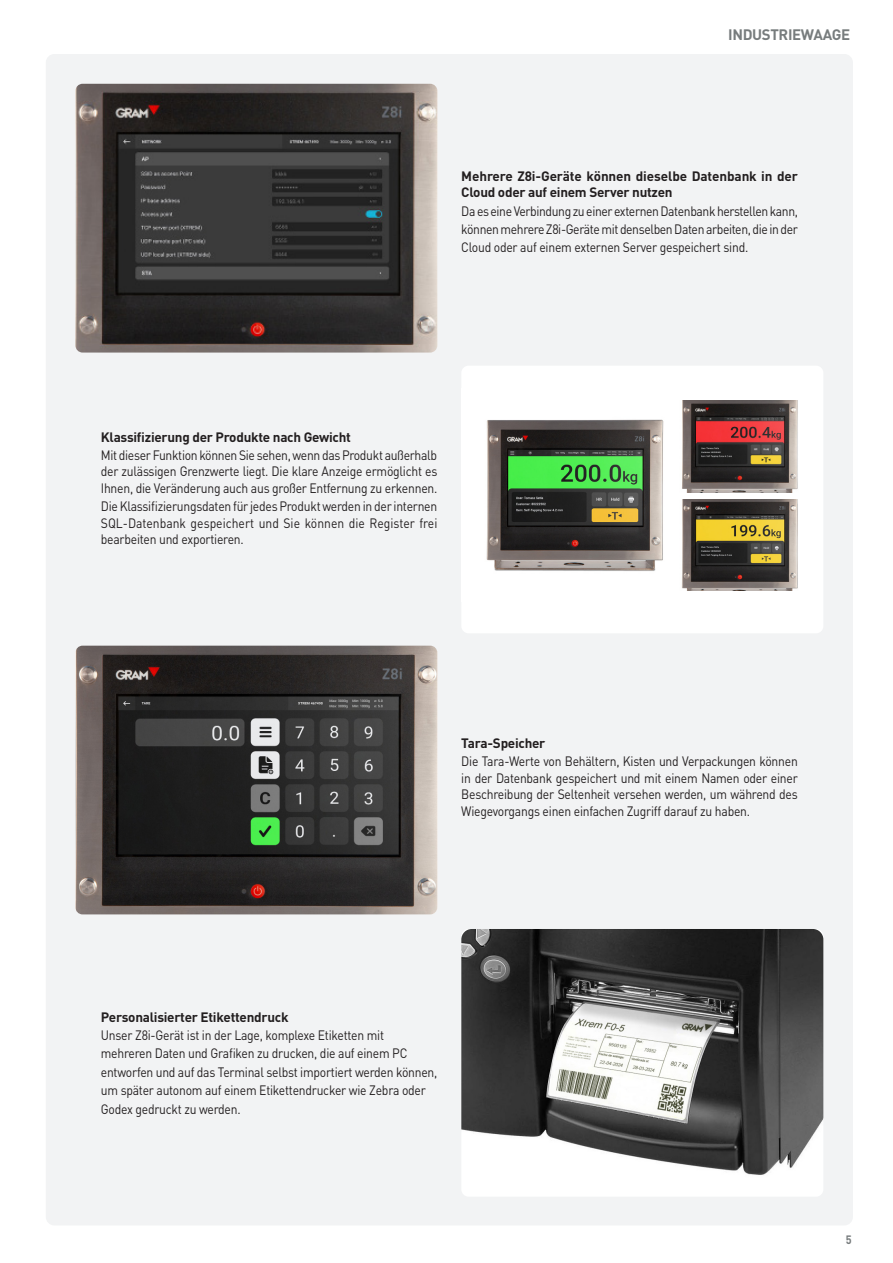
<style>
.page{position:relative;width:893px;height:1263px;background:#fff}
.page>*{position:absolute;margin:0;border:0;box-sizing:border-box;transform-origin:0 0}
.t1{font:700 15px "DIN Pro";letter-spacing:-.025em;color:#777c7d}
.Descripcion{font:13.5px/16.5px "DIN Pro";letter-spacing:-.02em;color:#231f20;text-align:justify;scale:.9 1}
.Descripcion-2{font:700 13.5px/16.5px "DIN Pro";letter-spacing:-.02em;color:#231f20}
.t2{font:700 12px "DIN Pro";color:#777c7d;scale:.9 1}
</style>
<div class="page">
<div style="left:46px;top:54px;width:807px;height:1171px;background:#f2f3f4;border-radius:9px"></div>
<div style="left:461px;top:366px;width:362px;height:267px;background:#fff;border-radius:7px"></div>
<img style="left:486px;top:400px;width:247px;height:171px">
<img style="left:75px;top:646px;width:362px;height:268px">
<img style="left:670px;top:401px;width:128px;height:91px">
<img style="left:670px;top:499px;width:128px;height:92px">
<img style="left:75px;top:84px;width:362px;height:269px">
<img style="left:461px;top:929px;width:362px;height:267px">
<p class="t1" style="left:728px;top:24px;width:123px">INDUSTRIEWAAGE</p>
<p class="Descripcion-2" style="left:461px;top:167px;width:338px">Mehrere Z8i-Geräte können dieselbe Datenbank in der<br>Cloud oder auf einem Server nutzen</p>
<p class="Descripcion" style="left:461px;top:202px;width:376px">Da es eine Verbindung zu einer externen Datenbank herstellen kann,</p>
<p class="Descripcion" style="left:461px;top:220px;width:375px">können mehrere Z8i-Geräte mit denselben Daten arbeiten, die in der</p>
<p class="Descripcion" style="left:461px;top:239px;width:320px">Cloud oder auf einem externen Server gespeichert sind.</p>
<p class="Descripcion-2" style="left:101px;top:428px;width:252px">Klassifizierung der Produkte nach Gewicht</p>
<p class="Descripcion" style="left:101px;top:446px;width:375px">Mit dieser Funktion können Sie sehen, wenn das Produkt außerhalb der zulässigen Grenzwerte liegt. Die klare Anzeige ermöglicht es Ihnen, die Veränderung auch aus großer Entfernung zu erkennen.</p>
<p class="Descripcion" style="left:101px;top:498px;width:375px">Die Klassifizierungsdaten für jedes Produkt werden in der internen SQL-Datenbank gespeichert und Sie können die Register frei bearbeiten und exportieren.</p>
<p class="Descripcion-2" style="left:461px;top:734px;width:86px">Tara-Speicher</p>
<p class="Descripcion" style="left:461px;top:753px;width:375px">Die Tara-Werte von Behältern, Kisten und Verpackungen können in der Datenbank gespeichert und mit einem Namen oder einer Beschreibung der Seltenheit versehen werden, um während des Wiegevorgangs einen einfachen Zugriff darauf zu haben.</p>
<p class="Descripcion-2" style="left:101px;top:1008px;width:189px">Personalisierter Etikettendruck</p>
<p class="Descripcion" style="left:101px;top:1026px;width:316px">Unser Z8i-Gerät ist in der Lage, komplexe Etiketten mit</p>
<p class="Descripcion" style="left:101px;top:1045px;width:342px">mehreren Daten und Grafiken zu drucken, die auf einem PC</p>
<p class="Descripcion" style="left:101px;top:1063px;width:375px">entworfen und auf das Terminal selbst importiert werden können,</p>
<p class="Descripcion" style="left:101px;top:1081px;width:363px">um später autonom auf einem Etikettendrucker wie Zebra oder</p>
<p class="Descripcion" style="left:101px;top:1100px;width:157px">Godex gedruckt zu werden.</p>
<p class="t2" style="left:846px;top:1232px;width:8px">5</p>
</div>
